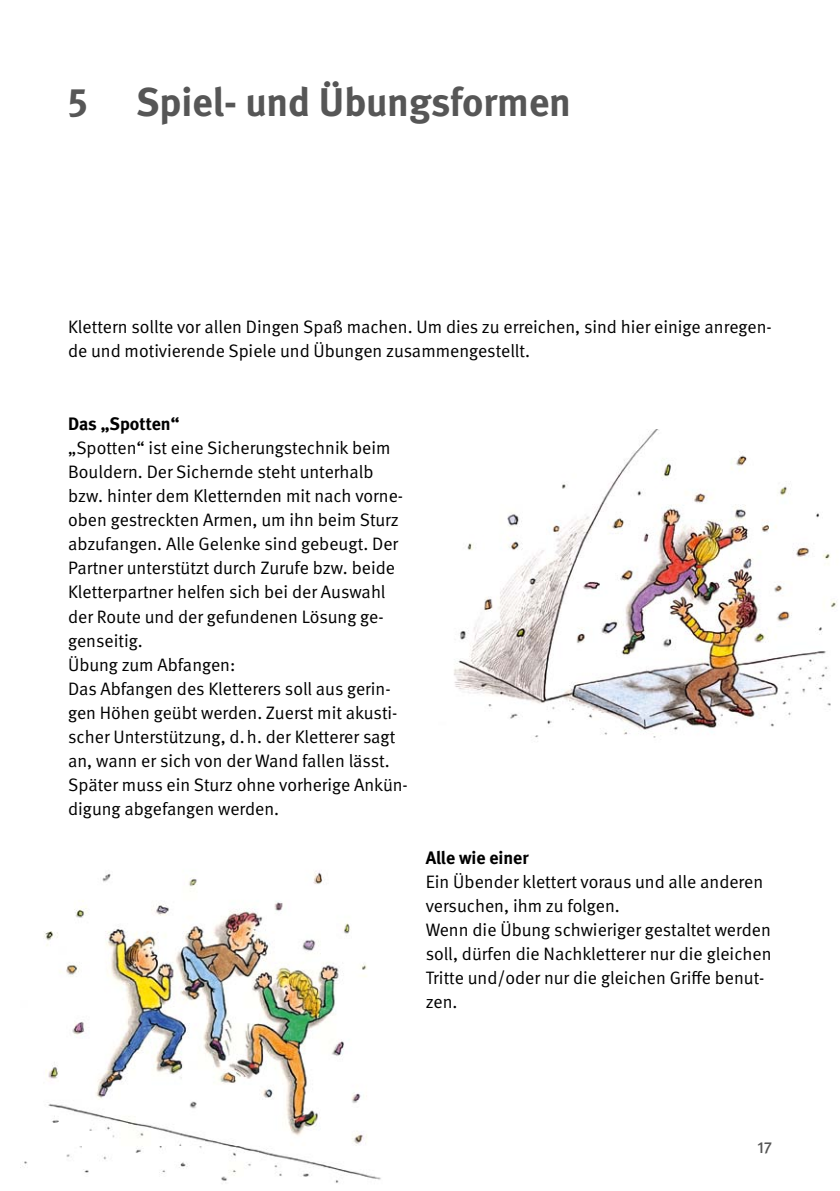
<style>
.page{position:relative;width:840px;height:1191px;background:#fff}
.page>*{position:absolute;margin:0;border:0;box-sizing:border-box;transform-origin:0 0}
.t1{font:700 40px "DGUV Meta";color:#565656}
.t2{font:18px/24.2px "DGUV Meta";color:#000}
.t3{font:700 18px "DGUV Meta";color:#000}
.t4{font:500 16px "DGUV Meta";color:#565656}
</style>
<div class="page">
<img style="left:454px;top:429px;width:383px;height:309px">
<img style="left:20px;top:871px;width:361px;height:312px">
<h1 class="t1" style="left:68px;top:79px;width:504px">5 Spiel- und Übungsformen</h1>
<p class="t2" style="left:68px;top:315px;width:704px">Klettern sollte vor allen Dingen Spaß machen. Um dies zu erreichen, sind hier einige anregen&shy;de und motivierende Spiele und Übungen zusammengestellt.</p>
<p class="t3" style="left:68px;top:413px;width:113px">Das „Spotten“</p>
<p class="t2" style="left:68px;top:436px;width:341px">„Spotten“ ist eine Sicherungstechnik beim Bouldern. Der Sichernde steht unterhalb bzw. hinter dem Kletternden mit nach vorne&shy;oben gestreckten Armen, um ihn beim Sturz abzufangen. Alle Gelenke sind gebeugt. Der Partner unterstützt durch Zurufe bzw. beide Kletterpartner helfen sich bei der Auswahl der Route und der gefundenen Lösung ge&shy;genseitig.<br>Übung zum Abfangen:<br>Das Abfangen des Kletterers soll aus gerin&shy;gen Höhen geübt werden. Zuerst mit akusti&shy;scher Unterstützung, d.h. der Kletterer sagt an, wann er sich von der Wand fallen lässt.<br>Später muss ein Sturz ohne vorherige Ankün&shy;digung abgefangen werden.</p>
<p class="t3" style="left:425px;top:846px;width:104px">Alle wie einer</p>
<p class="t2" style="left:425px;top:869px;width:347px">Ein Übender klettert voraus und alle anderen versuchen, ihm zu folgen.<br>Wenn die Übung schwieriger gestaltet werden soll, dürfen die Nachkletterer nur die gleichen Tritte und/oder nur die gleichen Griffe benut&shy;zen.</p>
<p class="t4" style="left:756px;top:1137px;width:16px">17</p>
</div>
